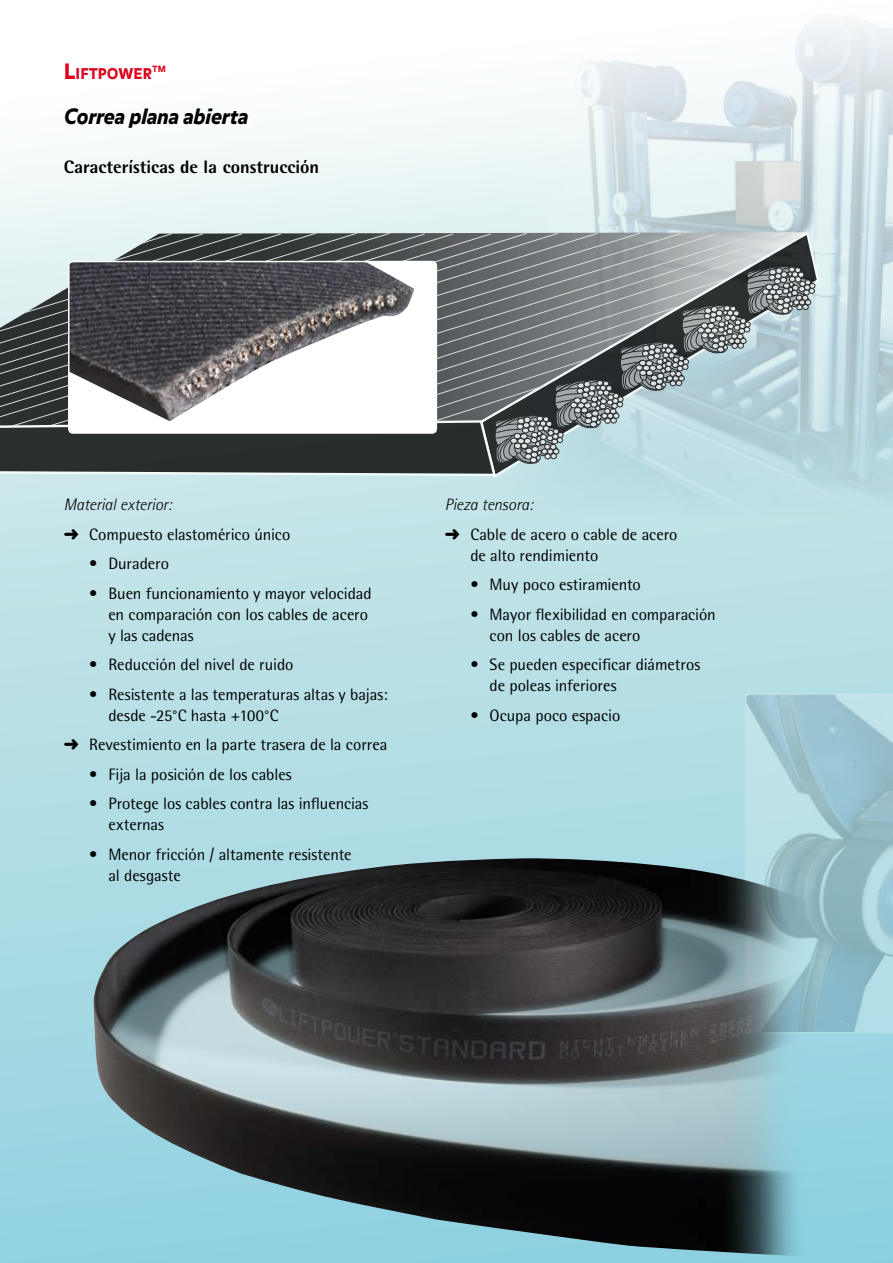
<style>
.page{position:relative;width:893px;height:1263px;background:#fff}
.page>*{position:absolute;margin:0;border:0;box-sizing:border-box;transform-origin:0 0}
.t1{font:italic 900 21px "Balance";letter-spacing:-.005em;color:#000}
.t2{font:800 18px "Rotis Semi Sans";color:#000}
.t3{font:16.5px/21px "Rotis Semi Sans";letter-spacing:-.005em;color:#000}
.t4{font:900 14.7px "Balance";letter-spacing:.015em;color:#db001b}
.t5{font:900 8.55px "Balance";color:#db001b}
.s1{font-size:21px}
.s2{font-weight:300;font-style:italic}
</style>
<div class="page">
<img style="left:505px;top:13px;width:388px;height:505px">
<svg style="left:478px;top:230px;width:343px;height:250px;background:#c9e1e6"></svg>
<svg style="left:0;top:232px;width:817px;height:245px;background:#7d878a"></svg>
<div style="left:69px;top:262px;width:367px;height:171px;background:#fff;border-radius:4px"></div>
<img style="left:71px;top:264px;width:343px;height:157px">
<div style="left:68px;top:261px;width:369px;height:173px;border:2px solid #fff;border-radius:4px"></div>
<svg style="left:745px;top:693px;width:148px;height:340px;background:#9fc7d2"></svg>
<img style="left:93px;top:858px;width:713px;height:398px">
<p class="t4" style="left:64px;top:65px;width:90px"><span class="s1">L</span>IFTPOWER</p>
<p class="t5" style="left:152px;top:64px;width:15px">TM</p>
<p class="t1" style="left:64px;top:104px;width:186px">Correa plana abierta</p>
<p class="t2" style="left:64px;top:155px;width:257px">Características de la construcción</p>
<p class="t3" style="left:64px;top:490px;width:228px;line-height:29.5px"><span class="s2">Material exterior:<br></span>➜ Compuesto elastomérico único</p>
<p class="t3" style="left:89px;top:553px;width:81px">• Duradero</p>
<p class="t3" style="left:108px;top:582px;width:265px;text-indent:-19px">• Buen funcionamiento y mayor velocidad en comparación con los cables de acero y las cadenas</p>
<p class="t3" style="left:89px;top:654px;width:206px">• Reducción del nivel de ruido</p>
<p class="t3" style="left:108px;top:683px;width:281px;text-indent:-19px">• Resistente a las temperaturas altas y bajas: desde -25°C hasta +100°C</p>
<p class="t3" style="left:64px;top:734px;width:325px">➜ Revestimiento en la parte trasera de la correa</p>
<p class="t3" style="left:89px;top:763px;width:204px">• Fija la posición de los cables</p>
<p class="t3" style="left:108px;top:793px;width:261px;text-indent:-19px">• Protege los cables contra las influencias externas</p>
<p class="t3" style="left:108px;top:843px;width:245px;text-indent:-19px">• Menor fricción / altamente resistente al desgaste</p>
<p class="t3" style="left:445px;top:490px;width:234px;line-height:29.5px"><span class="s2">Pieza tensora:<br></span>➜ Cable de acero o cable de acero</p>
<p class="t3" style="left:470px;top:544px;width:129px">de alto rendimiento</p>
<p class="t3" style="left:470px;top:574px;width:172px">• Muy poco estiramiento</p>
<p class="t3" style="left:489px;top:603px;width:228px;text-indent:-19px">• Mayor flexibilidad en comparación con los cables de acero</p>
<p class="t3" style="left:489px;top:654px;width:212px;text-indent:-19px">• Se pueden especificar diámetros de poleas inferiores</p>
<p class="t3" style="left:470px;top:704px;width:151px">• Ocupa poco espacio</p>
</div>
